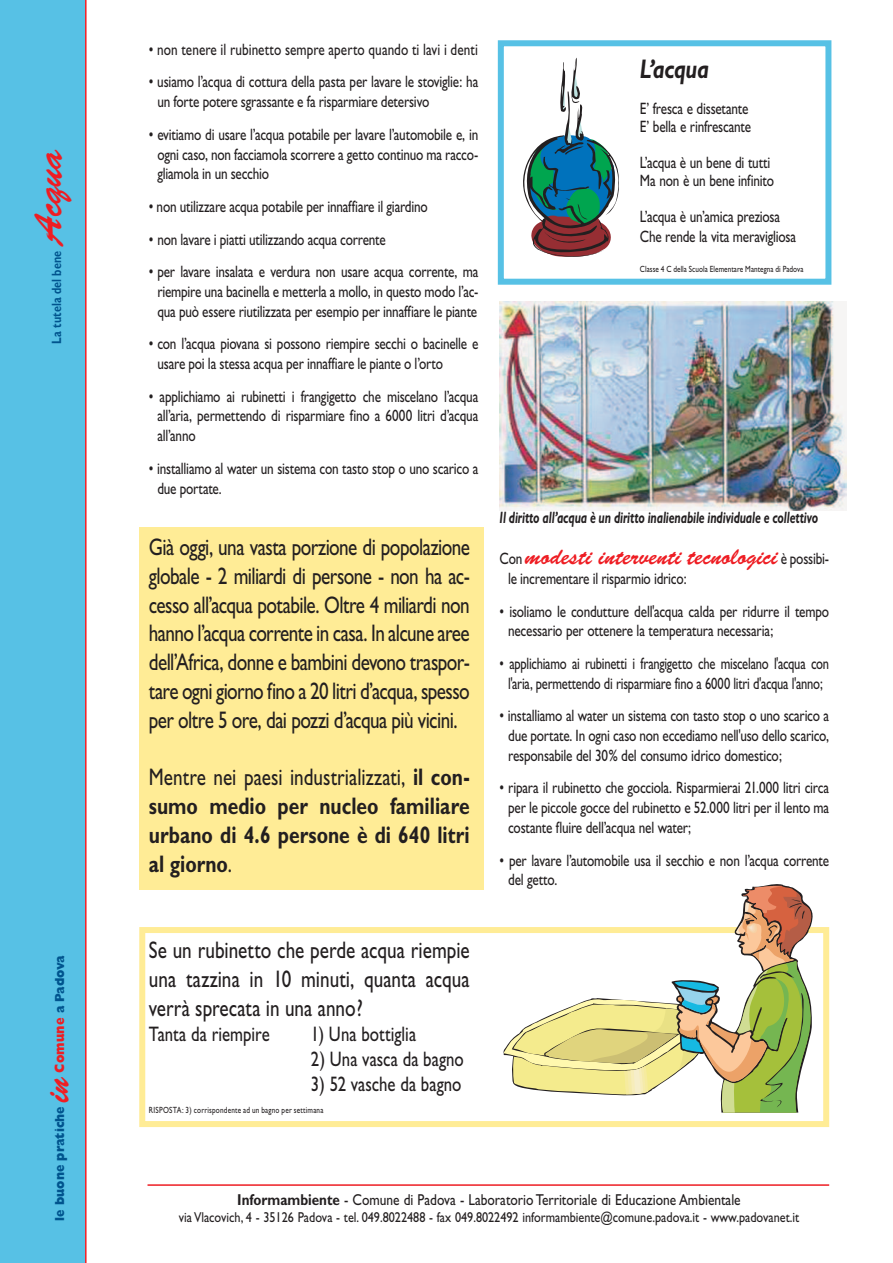
<style>
.page{position:relative;width:893px;height:1263px;background:#fff}
.page>*{position:absolute;margin:0;border:0;box-sizing:border-box;transform-origin:0 0}
.t1{font:39px "Brush Script Std";color:#ee1d23;scale:.95 1}
.t2{font:36.9px "Brush Script Std";color:#ee1d23;scale:.9 1}
.t3{font:italic 700 27px "Gill Sans";letter-spacing:-.02em;color:#231f20;scale:.8 1}
.t4{font:24px/28.8px "Gill Sans";letter-spacing:-.02em;color:#231f20;text-align:justify;scale:.8 1}
.t5{font:700 24px/28.8px "Gill Sans";color:#231f20;text-align:justify;scale:.8 1}
.t6{font:24px "Brush Script Std";color:#ee1d23;scale:.95 1}
.t7{font:21px "Gill Sans";letter-spacing:.005em;color:#231f20;scale:.8 1}
.t8{font:16.5px/19.8px "Gill Sans";letter-spacing:-.015em;color:#231f20;scale:.8 1}
.t9{font:16.5px/19.8px "Gill Sans";letter-spacing:-.015em;color:#231f20;text-align:center;scale:.76 1}
.t10{font:italic 700 16.5px "Gill Sans";letter-spacing:-.01em;color:#231f20;scale:.7 1}
.t11{font:16.5px "Gill Sans";letter-spacing:.005em;color:#231f20;scale:.8 1}
.t12{font:15.75px "Gill Sans";color:#231f20;scale:.85 1}
.t13{font:14.4px "Gill Sans";color:#231f20;scale:.85 1}
.t14{font:700 13.5px "Gill Sans";letter-spacing:.015em;color:#00548e;scale:.8 1}
.t15{font:800 13.2px "Gill Sans";color:#00548e;scale:.9 1}
.t16{font:9px "Gill Sans";letter-spacing:.02em;color:#231f20;scale:.8 1}
.s1{font-size:13.65px;color:#ee1d23}
.s2{font-weight:400}
.s3{font-family:"Gill Sans";font-size:16.5px;color:#231f20}
.s4{font-weight:700}
</style>
<div class="page">
<hr style="left:148px;top:1184px;width:681px;height:2px;background:#ee1d23">
<img style="left:499px;top:302px;width:347px;height:208px">
<div style="left:498px;top:40px;width:333px;height:245px;border:6px solid #57c1e5"></div>
<div style="left:139px;top:927px;width:690px;height:200px;border:6px solid #ffec96"></div>
<div style="left:139px;top:527px;width:345px;height:363px;background:#ffec96"></div>
<div style="left:0;top:0;width:85px;height:1263px;background:#57c1e5"></div>
<hr style="left:85px;top:0;width:2px;height:1263px;background:#ee1d23">
<svg style="left:503px;top:884px;width:310px;height:228px"></svg>
<svg style="left:523px;top:58px;width:96px;height:199px"></svg>
<h1 class="t1" style="left:27px;top:244px;width:102px;rotate:-90deg">Acqua</h1>
<p class="t14" style="left:48px;top:343px;width:118px;rotate:-90deg">La tutela del bene</p>
<p class="t15" style="left:52px;top:1073px;width:132px;rotate:-90deg"><span class="s1">Comune</span> a Padova</p>
<h2 class="t2" style="left:35px;top:1102px;width:30px;rotate:-90deg">in</h2>
<p class="t15" style="left:52px;top:1221px;width:129px;rotate:-90deg">le buone pratiche</p>
<p class="t11" style="left:149px;top:40px;width:413px">• non tenere il rubinetto sempre aperto quando ti lavi i denti</p>
<p class="t8" style="left:157px;top:72px;width:403px;text-indent:-9px">• usiamo l’acqua di cottura della pasta per lavare le stoviglie: ha un forte potere sgrassante e fa risparmiare detersivo</p>
<p class="t8" style="left:157px;top:124px;width:403px;text-align:justify;text-indent:-9px">• evitiamo di usare l’acqua potabile per lavare l’automobile e, in ogni caso, non facciamola scorrere a getto continuo ma racco&shy;gliamola in un secchio</p>
<p class="t8" style="left:149px;top:196px;width:350px">• non utilizzare acqua potabile per innaffiare il giardino</p>
<p class="t8" style="left:149px;top:229px;width:298px">• non lavare i piatti utilizzando acqua corrente</p>
<p class="t8" style="left:149px;top:262px;width:413px;text-align:center">• per lavare insalata e verdura non usare acqua corrente, ma riempire una bacinella e metterla a mollo, in questo modo l’ac&shy;qua può essere riutilizzata per esempio per innaffiare le piante</p>
<p class="t8" style="left:157px;top:334px;width:403px;text-indent:-9px">• con l’acqua piovana si possono riempire secchi o bacinelle e usare poi la stessa acqua per innaffiare le piante o l’orto</p>
<p class="t8" style="left:157px;top:386px;width:403px;text-align:justify;text-indent:-9px">• applichiamo ai rubinetti i frangigetto che miscelano l’acqua all’aria, permettendo di risparmiare fino a 6000 litri d’acqua all’anno</p>
<p class="t8" style="left:157px;top:458px;width:403px;text-indent:-9px">• installiamo al water un sistema con tasto stop o uno scarico a due portate.</p>
<p class="t4" style="left:149px;top:532px;width:403px">Già oggi, una vasta porzione di popolazione globale - 2 miliardi di persone - non ha ac&shy;cesso all’acqua potabile. Oltre 4 miliardi non hanno l’acqua corrente in casa. In alcune aree dell’Africa, donne e bambini devono traspor&shy;tare ogni giorno fino a 20 litri d’acqua, spesso per oltre 5 ore, dai pozzi d’acqua più vicini.</p>
<h3 class="t5" style="left:149px;top:763px;width:403px"><span class="s2">Mentre nei paesi industrializzati,</span> il con&shy;sumo medio per nucleo familiare urbano di 4.6 persone è di 640 litri al giorno<span class="s2">.</span></h3>
<h3 class="t4" style="left:149px;top:936px;width:403px">Se un rubinetto che perde acqua riempie una tazzina in 10 minuti, quanta acqua verrà sprecata in una anno?</h3>
<p class="t7" style="left:149px;top:1022px;width:153px">Tanta da riempire</p>
<p class="t7" style="left:311px;top:1022px;width:133px">1) Una bottiglia</p>
<p class="t7" style="left:311px;top:1047px;width:193px">2) Una vasca da bagno</p>
<p class="t7" style="left:311px;top:1072px;width:190px">3) 52 vasche da bagno</p>
<p class="t16" style="left:149px;top:1105px;width:220px">RISPOSTA: 3) corrispondente ad un bagno per settimana</p>
<h3 class="t3" style="left:640px;top:53px;width:88px">L’acqua</h3>
<p class="t8" style="left:640px;top:99px;width:140px;line-height:18px">E’ fresca e dissetante<br>E’ bella e rinfrescante</p>
<p class="t8" style="left:640px;top:153px;width:169px;line-height:18px">L’acqua è un bene di tutti<br>Ma non è un bene infinito</p>
<p class="t8" style="left:640px;top:206px;width:197px">L’acqua è un’amica preziosa<br>Che rende la vita meravigliosa</p>
<p class="t16" style="left:640px;top:264px;width:206px">Classe 4 C della Scuola Elementare Mantegna di Padova</p>
<p class="t10" style="left:500px;top:507px;width:457px">Il diritto all’acqua è un diritto inalienabile individuale e collettivo</p>
<h3 class="t6" style="left:500px;top:543px;width:348px"><span class="s3">Con</span> modesti interventi tecnologici <span class="s3">è possibi-</span></h3>
<p class="t8" style="left:508px;top:568px;width:225px">le incrementare il risparmio idrico:</p>
<p class="t8" style="left:508px;top:601px;width:403px;text-indent:-9px">• isoliamo le condutture dell'acqua calda per ridurre il tempo necessario per ottenere la temperatura necessaria;</p>
<p class="t9" style="left:500px;top:653px;width:435px">• applichiamo ai rubinetti i frangigetto che miscelano l'acqua con l'aria, permettendo di risparmiare fino a 6000 litri d'acqua l'anno;</p>
<p class="t8" style="left:508px;top:706px;width:403px;text-align:justify;text-indent:-9px">• installiamo al water un sistema con tasto stop o uno scarico a due portate. In ogni caso non eccediamo nell'uso dello scarico, responsabile del 30% del consumo idrico domestico;</p>
<p class="t8" style="left:508px;top:778px;width:403px;text-align:justify;text-indent:-9px">• ripara il rubinetto che gocciola. Risparmierai 21.000 litri circa per le piccole gocce del rubinetto e 52.000 litri per il lento ma costante fluire dell’acqua nel water;</p>
<p class="t8" style="left:508px;top:850px;width:403px;text-indent:-9px">• per lavare l’automobile usa il secchio e non l’acqua corrente del getto.</p>
<p class="t12" style="left:237px;top:1190px;width:594px"><span class="s4">Informambiente</span> - Comune di Padova - Laboratorio Territoriale di Educazione Ambientale</p>
<p class="t13" style="left:179px;top:1209px;width:731px">via Vlacovich, 4 - 35126 Padova - tel. 049.8022488 - fax 049.8022492 informambiente@comune.padova.it - www.padovanet.it</p>
</div>
